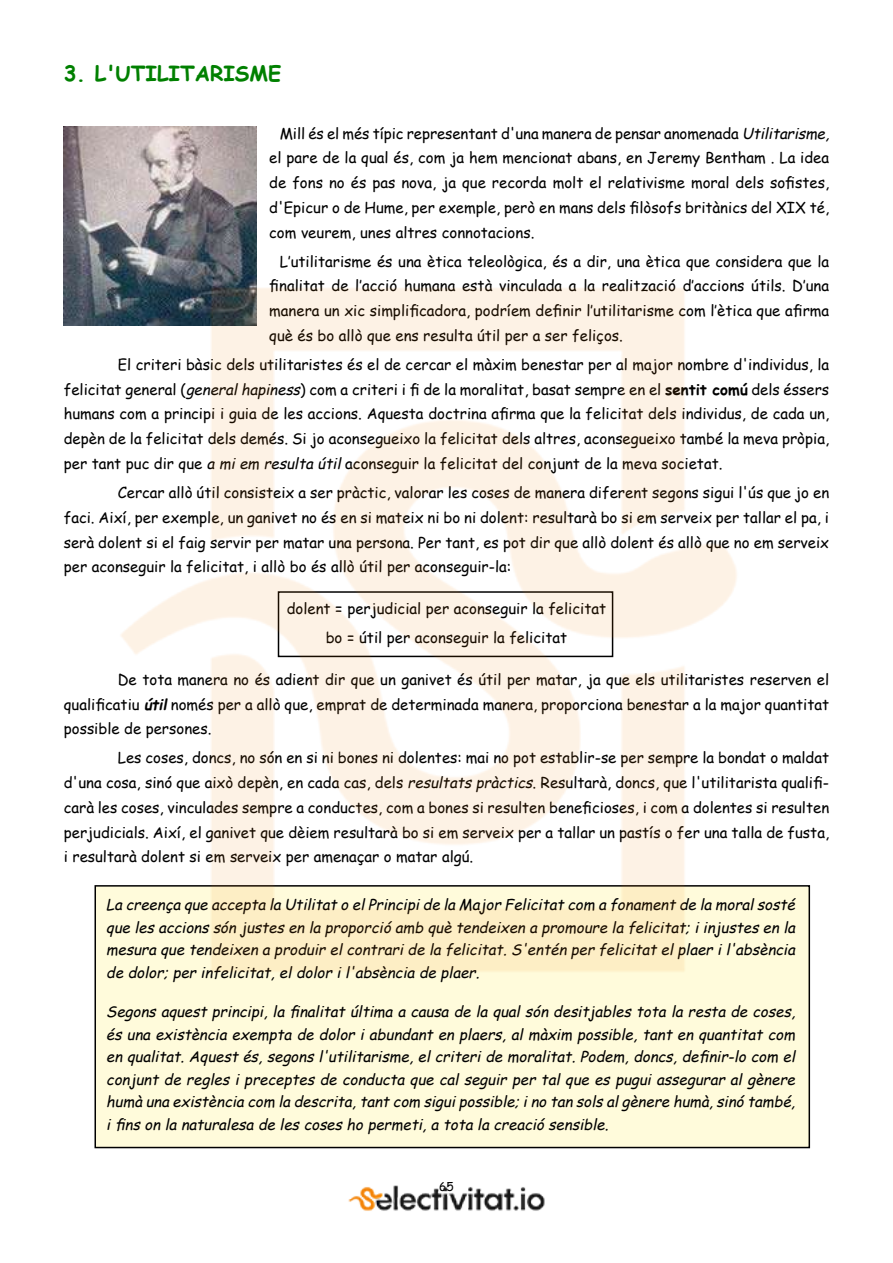
<style>
.page{position:relative;width:893px;height:1263px;background:#fff}
.page>*{position:absolute;margin:0;border:0;box-sizing:border-box;transform-origin:0 0}
.t1{font:700 21px "Comic Sans MS";color:#008000}
.t2{font:15px/24.8px "Comic Sans MS";color:#000;text-align:justify}
.t3{font:italic 15px/22.5px "Comic Sans MS";color:#000;text-align:justify}
.t4{font:12px "Comic Sans MS";color:#000}
.s1{font-style:italic}
.s2{font-weight:700}
.s3{font-weight:700;font-style:italic}
</style>
<div class="page">
<img style="left:63px;top:126px;width:748px;height:1085px">
<h1 class="t1" style="left:64px;top:57px;width:219px">3. L'UTILITARISME</h1>
<p class="t2" style="left:269px;top:120px;width:565px;text-align:left;text-indent:11px">Mill és el més típic representant d'una manera de pensar anomenada <span class="s1">Utilitarisme, </span>el pare de la qual és, com ja hem mencionat abans, en Jeremy Bentham . La idea de fons no és pas nova, ja que recorda molt el relativisme moral dels sofistes, d'Epicur o de Hume, per exemple, però en mans dels filòsofs britànics del XIX té, com veurem, unes altres connotacions.</p>
<p class="t2" style="left:269px;top:248px;width:561px;text-indent:11px">L’utilitarisme és una ètica teleològica, és a dir, una ètica que considera que la finalitat de l’acció humana està vinculada a la realització d’accions útils. D’una manera un xic simplificadora, podríem definir l’utilitarisme com l’ètica que afirma què és bo allò que ens resulta útil per a ser feliços.</p>
<p class="t2" style="left:64px;top:352px;width:767px;text-indent:54px">El criteri bàsic dels utilitaristes és el de cercar el màxim benestar per al major nombre d'individus, la felicitat general (<span class="s1">generalhapiness</span>) com a criteri i fi de la moralitat, basat sempre en el <span class="s2">sentit comú</span> dels éssers humans com a principi i guia de les accions. Aquesta doctrina afirma que la felicitat dels individus, de cada un, depèn de la felicitat dels demés. Si jo aconsegueixo la felicitat dels altres, aconsegueixo també la meva pròpia, per tant puc dir que <span class="s1">a miem resulta útil</span>aconseguir la felicitat del conjunt de la meva societat.</p>
<p class="t2" style="left:64px;top:480px;width:767px;text-indent:54px">Cercar allò útil consisteix a ser pràctic, valorar les coses de manera diferent segons sigui l'ús que jo en faci. Així, per exemple, un ganivet no és en si mateix ni bo ni dolent: resultarà bo si em serveix per tallar el pa, i serà dolent si el faig servir per matar una persona. Per tant, es pot dir que allò dolent és allò que no em serveix per aconseguir la felicitat, i allò bo és allò útil per aconseguir-la:</p>
<p class="t2" style="left:287px;top:593px;width:321px;line-height:29.1px;text-align:center">dolent = perjudicial per aconseguir la felicitat bo = útil per aconseguir la felicitat</p>
<p class="t2" style="left:64px;top:666px;width:767px;text-indent:54px">De tota manera no és adient dir que un ganivet és útil per matar, ja que els utilitaristes reserven el qualificatiu <span class="s3">útil</span>només per a allò que, emprat de determinada manera, proporciona benestar a la major quantitat possible de persones.</p>
<p class="t2" style="left:64px;top:745px;width:767px;text-indent:54px">Les coses, doncs, no són en si ni bones ni dolentes: mai no pot establir-se per sempre la bondat o maldat d'una cosa, sinó que això depèn, en cada cas, dels <span class="s1">resultats pràctics</span>. Resultarà, doncs, que l'utilitarista qualifi&shy;carà les coses, vinculades sempre a conductes, com a bones si resulten beneficioses, i com a dolentes si resulten perjudicials. Així, el ganivet que dèiem resultarà bo si em serveix per a tallar un pastís o fer una talla de fusta, i resultarà dolent si em serveix per amenaçar o matar algú.</p>
<p class="t3" style="left:106px;top:893px;width:694px">La creença que accepta la Utilitat o elPrincipide la Major Felicitat com a fonament de la moralsosté que les accions són justes en la proporció amb què tendeixen a promoure la felicitat;iinjustes en la mesura que tendeixen a produir elcontraride la felicitat.S'entén per felicitat elplaer il'absència de dolor;per infelicitat,eldolor il'absència de plaer.</p>
<p class="t3" style="left:106px;top:1000px;width:694px">Segons aquest principi, la finalitat última a causa de la qual són desitjables tota la resta de coses, és una existència exempta de dolor i abundant en plaers, al màxim possible, tant en quantitat com en qualitat. Aquest és, segons l'utilitarisme, el criteri de moralitat. Podem, doncs, definir-lo com el conjunt de regles i preceptes de conducta que cal seguir per tal que es pugui assegurar al gènere humà una existència com la descrita,tant com siguipossible;ino tan sols algènere humà,sinó també, ifins on la naturalesa de les coses ho permeti,a tota la creació sensible.</p>
<p class="t4" style="left:439px;top:1178px;width:16px">65</p>
</div>
